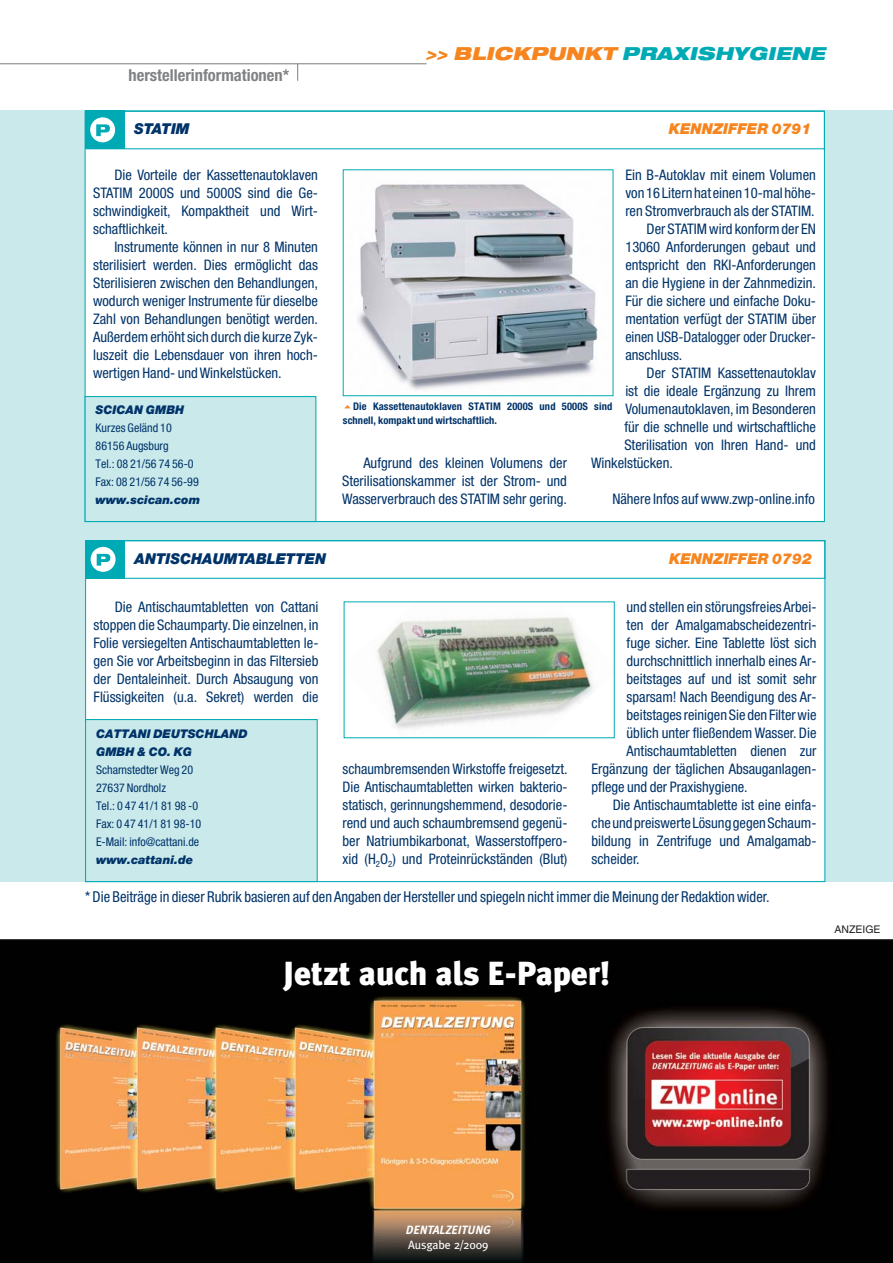
<style>
.page{position:relative;width:893px;height:1263px;background:#fff}
.page>*{position:absolute;margin:0;border:0;box-sizing:border-box;transform-origin:0 0}
.t1{font:33.3px "Meta Plus Black Roman+HADUKL";letter-spacing:-.005em;color:#fff}
.t2{font:italic 900 expanded 18px "Helvetica Neue";letter-spacing:.015em;color:#00aab5}
.t3{font:700 condensed 16.5px "Helvetica Neue";color:#808284}
.t4{font:condensed 15px "Helvetica Neue";color:#003369}
.t5{font:italic 900 15px "Helvetica Neue";color:#f6851f}
.t6{font:italic 900 15px "Helvetica Neue";color:#003369}
.t7{font:condensed 14.55px/18px "Helvetica Neue";color:#003369;text-align:justify}
.t8{font:condensed 12px/18px "Helvetica Neue";color:#003369}
.t9{font:italic 900 12px/18px "Helvetica Neue";color:#003369}
.t10{font:12px "Meta Plus Bold Italic+WUQYDV";letter-spacing:-.005em;color:#fff}
.t11{font:12px "Meta Book+OCYLGL";letter-spacing:-.005em;color:#fff}
.t12{font:700 condensed 10.5px/13.5px "Helvetica Neue";letter-spacing:.01em;color:#003369}
.t13{font:10.5px "Helvetica";color:#231f20}
.s1{color:#f6851f}
</style>
<div class="page">
<hr style="left:0;top:63px;width:427px;height:1px;background:#808284">
<svg style="left:297px;top:64px;width:1px;height:17px"></svg>
<div style="left:0;top:111px;width:893px;height:771px;background:#c9e9eb"></div>
<div style="left:85px;top:111px;width:739px;height:410px;background:#fff"></div>
<div style="left:86px;top:111px;width:739px;height:38px;border:1px solid #00aab5"></div>
<div style="left:85px;top:111px;width:39px;height:38px;background:#00aab5"></div>
<svg style="left:90px;top:117px;width:25px;height:25px"></svg>
<img style="left:357px;top:184px;width:241px;height:206px">
<div style="left:85px;top:397px;width:231px;height:124px;background:#c9e9eb"></div>
<div style="left:85px;top:396px;width:231px;height:126px;border:1px solid #00aab5"></div>
<div style="left:86px;top:541px;width:739px;height:340px;background:#fff"></div>
<div style="left:86px;top:540px;width:739px;height:39px;border:1px solid #00aab5"></div>
<div style="left:85px;top:540px;width:40px;height:39px;background:#00aab5"></div>
<svg style="left:91px;top:547px;width:25px;height:25px"></svg>
<img style="left:376px;top:617px;width:218px;height:112px">
<div style="left:86px;top:719px;width:231px;height:162px;background:#c9e9eb"></div>
<div style="left:85px;top:719px;width:233px;height:163px;border:1px solid #00aab5"></div>
<svg style="left:0;top:939px;width:893px;height:324px;background:#543824"></svg>
<p class="t3" style="left:129px;top:70px;width:162px">herstellerinformationen*</p>
<p class="t2" style="left:425px;top:46px;width:405px"><span class="s1">&gt;&gt; BLICKPUNKT</span> PRAXISHYGIENE</p>
<p class="t6" style="left:134px;top:123px;width:57px">STATIM</p>
<p class="t5" style="left:669px;top:123px;width:144px">KENNZIFFER 0791</p>
<p class="t7" style="left:93px;top:167px;width:226px;text-indent:21px">Die Vorteile der Kassettenautoklaven STATIM 2000S und 5000S sind die Ge&shy;schwindigkeit, Kompaktheit und Wirt&shy;schaftlichkeit.</p>
<p class="t7" style="left:93px;top:239px;width:226px;text-indent:21px">Instrumente können in nur 8 Minuten sterilisiert werden. Dies ermöglicht das Sterilisieren zwischen den Behandlungen, wodurch weniger Instrumente für dieselbe Zahl von Behandlungen benötigt werden.<br>Außerdem erhöht sich durch die kurze Zyk&shy;luszeit die Lebensdauer von ihren hoch&shy;wertigen Hand- und Winkelstücken.</p>
<p class="t9" style="left:96px;top:402px;width:90px">SCICAN GMBH</p>
<p class="t8" style="left:96px;top:420px;width:105px">Kurzes Geländ 10<br>86156 Augsburg<br>Tel.: 08 21/56 74 56-0<br>Fax: 08 21/56 74 56-99</p>
<p class="t9" style="left:96px;top:492px;width:106px">www.scican.com</p>
<p class="t7" style="left:625px;top:167px;width:192px">Ein B-Autoklav mit einem Volumen</p>
<p class="t7" style="left:625px;top:185px;width:192px">von 16 Litern hat einen 10-mal höhe-</p>
<p class="t7" style="left:625px;top:203px;width:191px">ren Stromverbrauch als der STATIM.</p>
<p class="t7" style="left:647px;top:221px;width:171px">Der STATIM wird konform der EN</p>
<p class="t7" style="left:625px;top:239px;width:192px">13060 Anforderungen gebaut und</p>
<p class="t7" style="left:625px;top:257px;width:192px">entspricht den RKI-Anforderungen</p>
<p class="t7" style="left:625px;top:275px;width:192px">an die Hygiene in der Zahnmedizin.</p>
<p class="t7" style="left:625px;top:293px;width:192px">Für die sichere und einfache Doku-</p>
<p class="t7" style="left:625px;top:311px;width:192px">mentation verfügt der STATIM über</p>
<p class="t7" style="left:625px;top:329px;width:192px">einen USB-Datalogger oder Drucker-</p>
<p class="t7" style="left:625px;top:347px;width:59px">anschluss.</p>
<p class="t7" style="left:647px;top:365px;width:171px">Der STATIM Kassettenautoklav</p>
<p class="t7" style="left:625px;top:383px;width:192px">ist die ideale Ergänzung zu Ihrem</p>
<p class="t7" style="left:625px;top:401px;width:192px">Volumenautoklaven, im Besonderen</p>
<p class="t7" style="left:624px;top:419px;width:193px">für die schnelle und wirtschaftliche</p>
<p class="t7" style="left:624px;top:437px;width:193px">Sterilisation von Ihren Hand- und</p>
<p class="t7" style="left:591px;top:455px;width:83px">Winkelstücken.</p>
<p class="t7" style="left:612px;top:491px;width:204px">Nähere Infos auf www.zwp-online.info</p>
<p class="t12" style="left:343px;top:401px;width:271px;text-indent:10px">Die Kassettenautoklaven STATIM 2000S und 5000S sind schnell, kompakt und wirtschaftlich.</p>
<p class="t7" style="left:342px;top:455px;width:226px;text-indent:21px">Aufgrund des kleinen Volumens der Sterilisationskammer ist der Strom- und Wasserverbrauch des STATIM sehr gering.</p>
<p class="t6" style="left:135px;top:553px;width:193px">ANTISCHAUMTABLETTEN</p>
<p class="t5" style="left:669px;top:553px;width:144px">KENNZIFFER 0792</p>
<p class="t7" style="left:94px;top:599px;width:226px;text-indent:21px">Die Antischaumtabletten von Cattani stoppen die Schaumparty.Die einzelnen,in Folie versiegelten Antischaumtabletten le&shy;gen Sie vor Arbeitsbeginn in das Filtersieb der Dentaleinheit. Durch Absaugung von Flüssigkeiten (u.a. Sekret) werden die</p>
<p class="t9" style="left:96px;top:726px;width:153px">CATTANI DEUTSCHLAND<br>GMBH &amp; CO. KG</p>
<p class="t8" style="left:96px;top:762px;width:107px">Scharnstedter Weg 20<br>27637 Nordholz<br>Tel.: 0 47 41/1 81 98 -0<br>Fax: 0 47 41/1 81 98-10<br>E-Mail: info@cattani.de</p>
<p class="t9" style="left:96px;top:852px;width:99px">www.cattani.de</p>
<p class="t7" style="left:343px;top:761px;width:226px">schaumbremsenden Wirkstoffe freigesetzt.<br>Die Antischaumtabletten wirken bakterio&shy;statisch, gerinnungshemmend, desodorie&shy;rend und auch schaumbremsend gegenü&shy;ber Natriumbikarbonat, Wasserstoffpero&shy;xid (H<sub>2</sub>O<sub>2</sub>) und Proteinrückständen (Blut)</p>
<p class="t7" style="left:627px;top:599px;width:191px">und stellen ein störungsfreies Arbei-</p>
<p class="t7" style="left:627px;top:617px;width:191px">ten der Amalgamabscheidezentri-</p>
<p class="t7" style="left:627px;top:635px;width:191px">fuge sicher. Eine Tablette löst sich</p>
<p class="t7" style="left:627px;top:653px;width:191px">durchschnittlich innerhalb eines Ar-</p>
<p class="t7" style="left:627px;top:671px;width:191px">beitstages auf und ist somit sehr</p>
<p class="t7" style="left:627px;top:689px;width:191px">sparsam! Nach Beendigung des Ar-</p>
<p class="t7" style="left:627px;top:707px;width:191px">beitstages reinigen Sie den Filter wie</p>
<p class="t7" style="left:627px;top:725px;width:191px">üblich unter fließendem Wasser. Die</p>
<p class="t7" style="left:627px;top:743px;width:191px">Antischaumtabletten dienen zur</p>
<p class="t7" style="left:591px;top:761px;width:226px">Ergänzung der täglichen Absauganlagen-</p>
<p class="t7" style="left:591px;top:779px;width:158px">pflege und der Praxishygiene.</p>
<p class="t7" style="left:613px;top:797px;width:205px">Die Antischaumtablette ist eine einfa-</p>
<p class="t7" style="left:591px;top:815px;width:226px">che und preiswerte Lösung gegen Schaum-</p>
<p class="t7" style="left:591px;top:833px;width:226px">bildung in Zentrifuge und Amalgamab-</p>
<p class="t7" style="left:591px;top:851px;width:50px">scheider.</p>
<p class="t4" style="left:85px;top:891px;width:686px">* Die Beiträge in dieser Rubrik basieren auf den Angaben der Hersteller und spiegeln nicht immer die Meinung der Redaktion wider.</p>
<h1 class="t1" style="left:283px;top:954px;width:329px">Jetzt auch als E-Paper!</h1>
<p class="t13" style="left:834px;top:925px;width:48px">ANZEIGE</p>
<p class="t10" style="left:406px;top:1226px;width:86px">DENTALZEITUNG</p>
<p class="t11" style="left:408px;top:1237px;width:82px">Ausgabe 2/2009</p>
</div>
